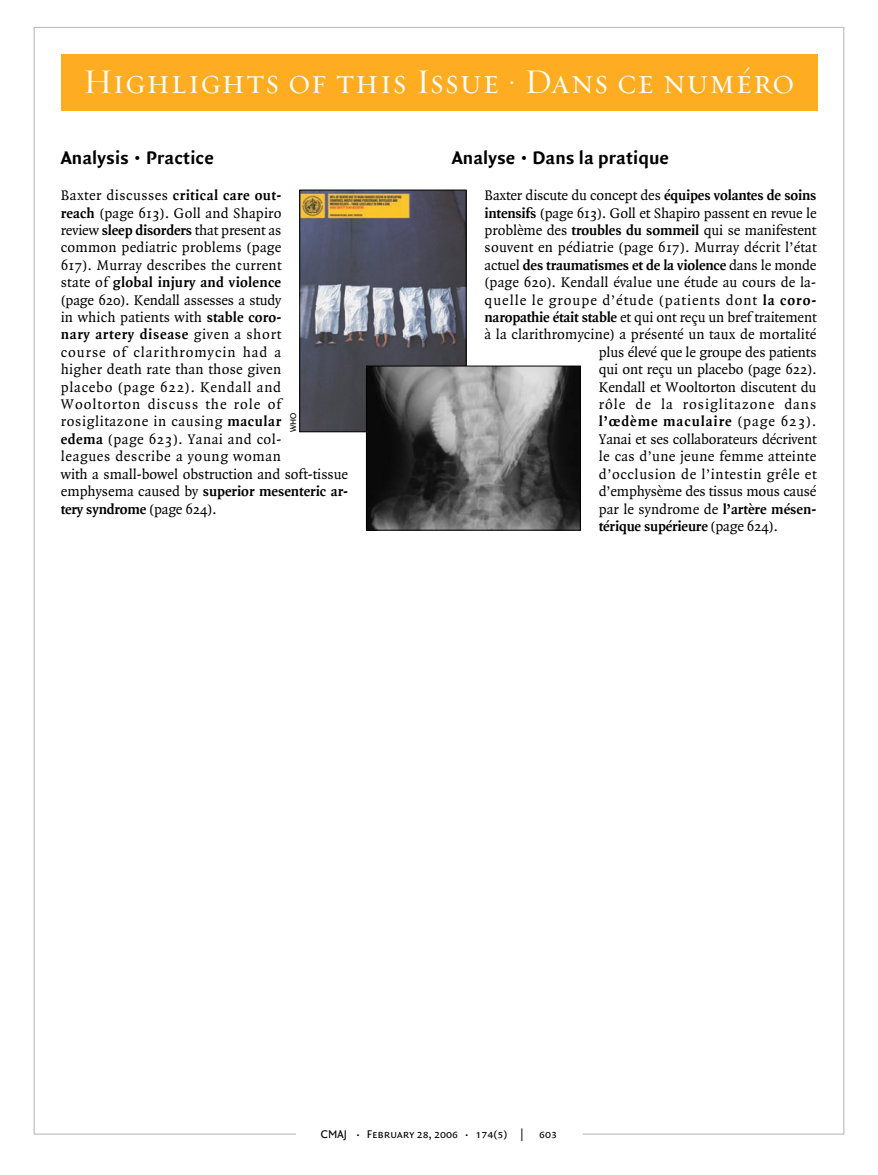
<style>
.page{position:relative;width:878px;height:1175px;background:#fff}
.page>*{position:absolute;margin:0;border:0;box-sizing:border-box;transform-origin:0 0}
.t1{font:35.25px "Requiem Display HTF Small Caps";letter-spacing:.025em;color:#fff}
.t2{font:700 19.5px "Quadraat Sans";letter-spacing:.005em;color:#000}
.t3{font:15px/17.4px "Quadraat";letter-spacing:.01em;color:#000}
.t4{font:15px "Quadraat";letter-spacing:-.01em;color:#000}
.t5{font:700 15px "Quadraat";letter-spacing:-.01em;color:#000}
.t6{font:15px "Quadraat";letter-spacing:.065em;color:#000}
.t7{font:15px "Quadraat";letter-spacing:.045em;color:#000}
.t8{font:700 15px "Quadraat";letter-spacing:.065em;color:#000}
.t9{font:12px "Quadraat Sans Caps";color:#000}
.t10{font:9px "Quadraat Sans";color:#000}
.s1{font-weight:700}
.s2{font-weight:400}
.s3{font-size:9px}
</style>
<div class="page">
<div style="left:61px;top:54px;width:756px;height:56px;background:#fead22"></div>
<img style="left:301px;top:192px;width:163px;height:238px">
<div style="left:299px;top:190px;width:167px;height:242px;border:1px solid #000"></div>
<img style="left:368px;top:368px;width:210px;height:160px">
<div style="left:366px;top:366px;width:214px;height:164px;border:1px solid #000"></div>
<h1 class="t1" style="left:83px;top:60px;width:712px">Highlights of this Issue • Dans ce numéro</h1>
<h2 class="t2" style="left:61px;top:147px;width:155px">Analysis • Practice</h2>
<p class="t3" style="left:61px;top:187px;width:289px">Baxter discusses <span class="s1">critical care out-<br>reach</span> (page 613). Goll and Shapiro<br>review <span class="s1">sleep disorders</span> that present as<br>common pediatric problems (page<br>617). Murray describes the current<br>state of <span class="s1">global injury and violence<br></span>(page 620). Kendall assesses a study<br>in which patients with <span class="s1">stable coro-<br>nary artery disease</span> given a short<br>course of clarithromycin had a<br>higher death rate than those given<br>placebo (page 622). Kendall and Wooltorton discuss the role of rosiglitazone in causing <span class="s1">macular<br>edema</span> (page 623). Yanai and col-<br>leagues describe a young woman<br>with a small-bowel obstruction and soft-tissue emphysema caused by <span class="s1">superior mesenteric ar&shy;tery syndrome</span> (page 624).</p>
<p class="t10" style="left:289px;top:432px;width:21px;rotate:-90deg">WHO</p>
<h2 class="t2" style="left:452px;top:147px;width:219px">Analyse • Dans la pratique</h2>
<p class="t4" style="left:484px;top:188px;width:333px">Baxter discute du concept des <span class="s1">équipes volantes de soins</span></p>
<p class="t4" style="left:484px;top:206px;width:333px"><span class="s1">intensifs</span> (page 613). Goll et Shapiro passent en revue le</p>
<p class="t3" style="left:484px;top:222px;width:333px">problème des <span class="s1">troubles du sommeil</span> qui se manifestent</p>
<p class="t3" style="left:484px;top:239px;width:334px">souvent en pédiatrie (page 617). Murray décrit l’état</p>
<p class="t5" style="left:484px;top:258px;width:333px"><span class="s2">actuel</span> des traumatismes et de la violence <span class="s2">dans le monde</span></p>
<p class="t3" style="left:484px;top:274px;width:333px">(page 620). Kendall évalue une étude au cours de la-</p>
<p class="t6" style="left:484px;top:293px;width:333px">quelle le groupe d’étude (patients dont <span class="s1">la coro-</span></p>
<p class="t4" style="left:484px;top:310px;width:333px"><span class="s1">naropathie était stable</span> et qui ont reçu un bref traitement</p>
<p class="t3" style="left:484px;top:326px;width:333px">à la clarithromycine) a présenté un taux de mortalité</p>
<p class="t4" style="left:598px;top:345px;width:219px">plus élevé que le groupe des patients</p>
<p class="t4" style="left:598px;top:362px;width:219px">qui ont reçu un placebo (page 622).</p>
<p class="t3" style="left:598px;top:378px;width:219px">Kendall et Wooltorton discutent du</p>
<p class="t6" style="left:598px;top:397px;width:219px">rôle de la rosiglitazone dans</p>
<p class="t8" style="left:598px;top:415px;width:219px">l’œdème maculaire <span class="s2">(page 623).</span></p>
<p class="t4" style="left:598px;top:432px;width:219px">Yanai et ses collaborateurs décrivent</p>
<p class="t3" style="left:598px;top:448px;width:219px">le cas d’une jeune femme atteinte</p>
<p class="t7" style="left:598px;top:467px;width:219px">d’occlusion de l’intestin grêle et</p>
<p class="t4" style="left:598px;top:484px;width:219px">d’emphysème des tissus mous causé</p>
<p class="t3" style="left:598px;top:500px;width:219px">par le syndrome de <span class="s1">l’artère mésen-</span></p>
<p class="t5" style="left:598px;top:519px;width:181px">térique supérieure <span class="s2">(page 624).</span></p>
<p class="t9" style="left:321px;top:1127px;width:238px">CMAJ <span class="s3">•</span> February 28, 2006 <span class="s3">•</span> 174(5) | 603</p>
</div>
